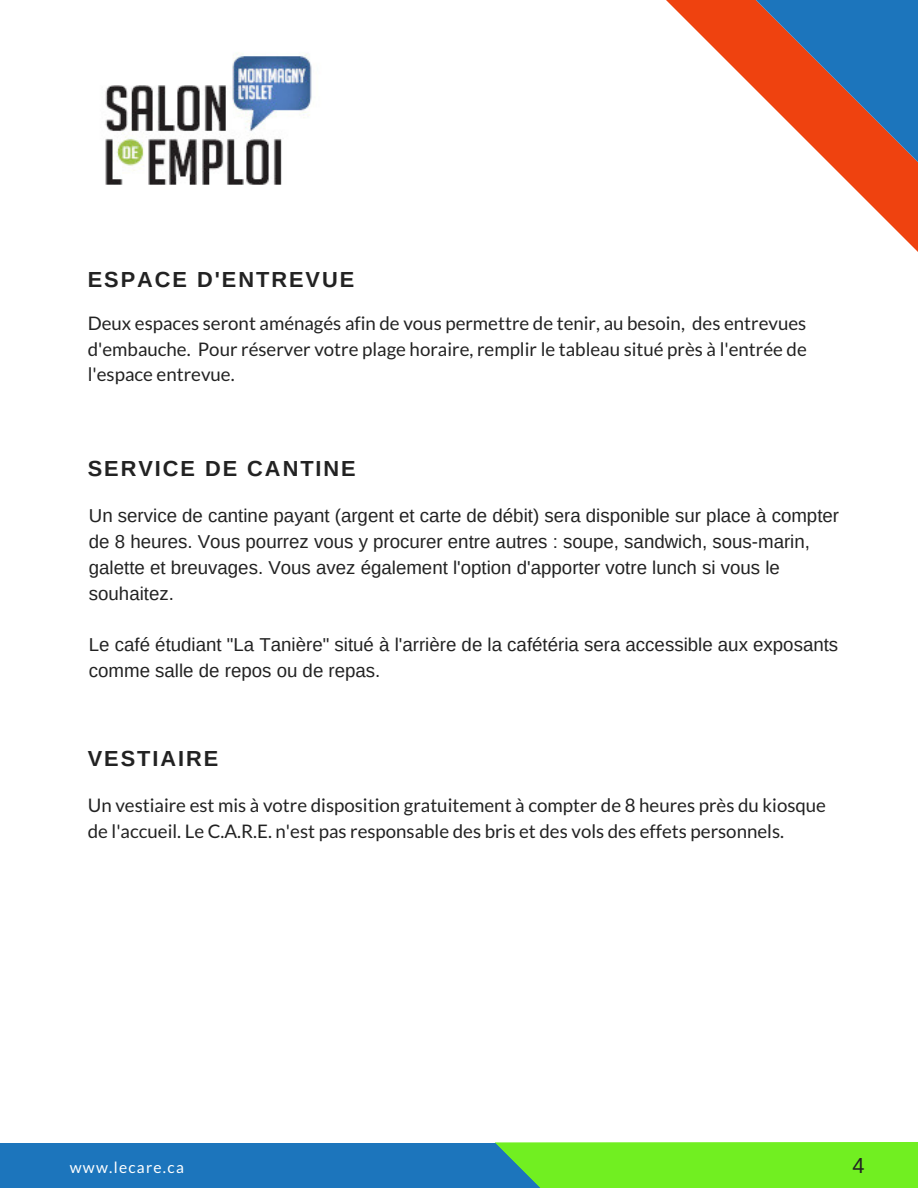
<style>
.page{position:relative;width:918px;height:1188px;background:#fff}
.page>*{position:absolute;margin:0;border:0;box-sizing:border-box;transform-origin:0 0}
.t1{font:700 21.75px "Arimo";letter-spacing:.09em;color:#222}
.t2{font:21.75px "Arimo";color:#222}
.t3{font:18.75px/25.8px "Arimo";color:#222}
.t4{font:18.75px/25.8px "Lato";color:#222}
.t5{font:15.6px "Lato";letter-spacing:.08em;color:#fff}
</style>
<div class="page">
<div style="left:0;top:1143px;width:745px;height:45px;background:#1c75bc"></div>
<div style="left:495px;top:1142px;width:423px;height:46px;background:#71ef21"></div>
<svg style="left:673px;top:0;width:245px;height:247px"></svg>
<img style="left:105px;top:54px;width:207px;height:131px">
<p class="t1" style="left:88px;top:267px;width:268px">ESPACE D'ENTREVUE</p>
<p class="t4" style="left:88px;top:309px;width:721px;text-align:justify">Deux espaces seront aménagés afin de vous permettre de tenir, au besoin, des entrevues d'embauche. Pour réserver votre plage horaire, remplir le tableau situé près à l'entrée de l'espace entrevue.</p>
<p class="t1" style="left:88px;top:456px;width:270px">SERVICE DE CANTINE</p>
<p class="t3" style="left:89px;top:503px;width:752px">Un service de cantine payant (argent et carte de débit) sera disponible sur place à compter de 8 heures. Vous pourrez vous y procurer entre autres : soupe, sandwich, sous-marin, galette et breuvages. Vous avez également l'option d'apporter votre lunch si vous le souhaitez.</p>
<p class="t3" style="left:89px;top:632px;width:751px">Le café étudiant "La Tanière" situé à l'arrière de la cafétéria sera accessible aux exposants comme salle de repos ou de repas.</p>
<p class="t1" style="left:88px;top:746px;width:132px">VESTIAIRE</p>
<p class="t4" style="left:88px;top:792px;width:740px">Un vestiaire est mis à votre disposition gratuitement à compter de 8 heures près du kiosque de l'accueil. Le C.A.R.E. n'est pas responsable des bris et des vols des effets personnels.</p>
<p class="t5" style="left:70px;top:1158px;width:116px">www.lecare.ca</p>
<p class="t2" style="left:852px;top:1154px;width:14px">4</p>
</div>
